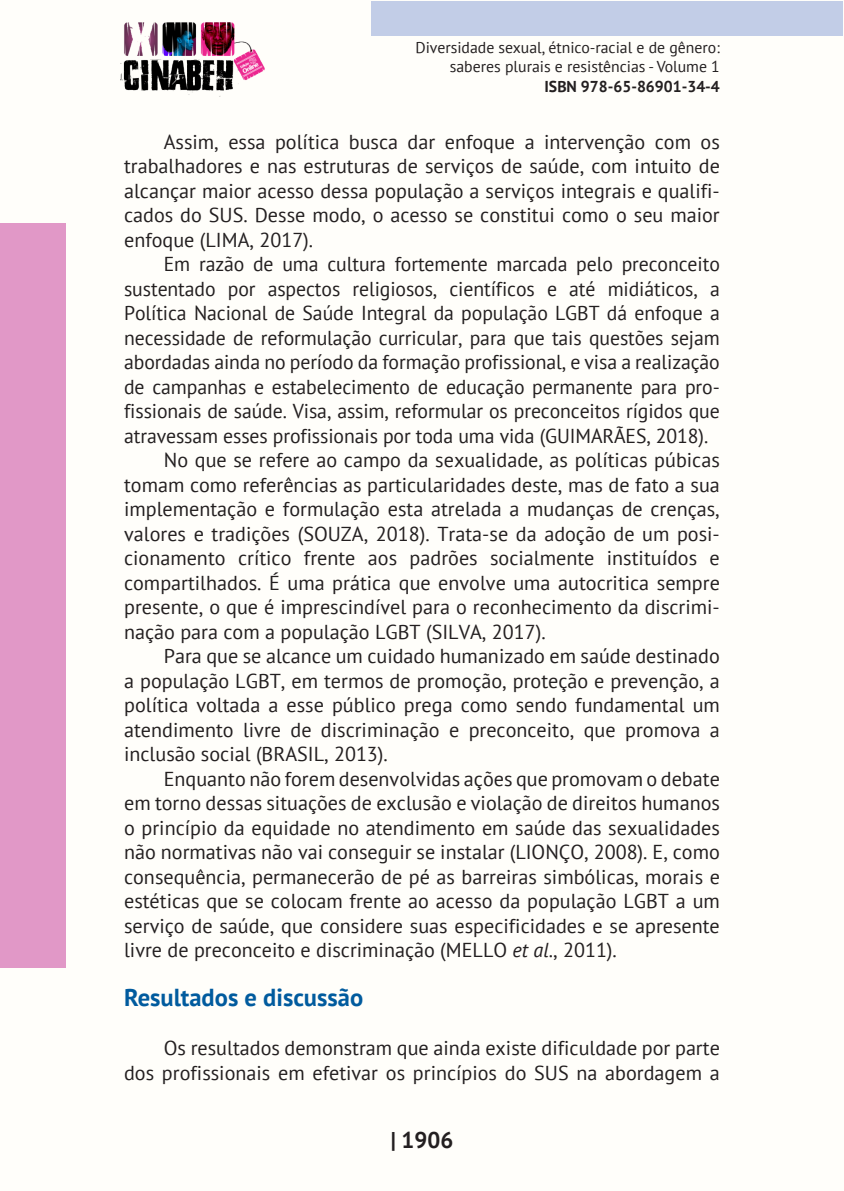
<style>
.page{position:relative;width:844px;height:1191px;background:#fff}
.page>*{position:absolute;margin:0;border:0;box-sizing:border-box;transform-origin:0 0}
._9_SUBTÍTULOS{font:700 24.5px "PT Sans";color:#015b9e}
.t1{font:700 22.75px "PT Sans";color:#231f20}
._8_CORPO{font:20.12px/24.5px "PT Sans";color:#231f20;text-align:justify}
.t2{font:15.75px/18.9px "PT Sans";color:#231f20;text-align:right}
.t3{font:700 15.75px "PT Sans";color:#231f20}
.s1{font-style:italic}
</style>
<div class="page">
<div style="left:0;top:0;width:843px;height:1191px;background:#fffefa"></div>
<div style="left:371px;top:1px;width:471px;height:35px;background:#c2cde7"></div>
<div style="left:0;top:223px;width:65px;height:744px;background:#e198c7"></div>
<img style="left:120px;top:22px;width:144px;height:75px">
<p class="t2" style="left:415px;top:38px;width:306px">Diversidade sexual, étnico-racial e de gênero: saberes plurais e resistências - Volume 1</p>
<p class="t3" style="left:544px;top:76px;width:177px">ISBN 978-65-86901-34-4</p>
<p class="_8_CORPO" style="left:124px;top:129px;width:597px;text-indent:40px">Assim, essa política busca dar enfoque a intervenção com os trabalhadores e nas estruturas de serviços de saúde, com intuito de alcançar maior acesso dessa população a serviços integrais e qualifi&shy;cados do SUS. Desse modo, o acesso se constitui como o seu maior enfoque (LIMA, 2017).</p>
<p class="_8_CORPO" style="left:124px;top:251px;width:597px;text-indent:40px">Em razão de uma cultura fortemente marcada pelo preconceito sustentado por aspectos religiosos, científicos e até midiáticos, a Política Nacional de Saúde Integral da população LGBT dá enfoque a necessidade de reformulação curricular, para que tais questões sejam abordadas ainda no período da formação profissional, e visa a realização de campanhas e estabelecimento de educação permanente para pro&shy;fissionais de saúde. Visa, assim, reformular os preconceitos rígidos que atravessam esses profissionais por toda uma vida (GUIMARÃES, 2018).</p>
<p class="_8_CORPO" style="left:124px;top:447px;width:597px;text-indent:40px">No que se refere ao campo da sexualidade, as políticas púbicas tomam como referências as particularidades deste, mas de fato a sua implementação e formulação esta atrelada a mudanças de crenças, valores e tradições (SOUZA, 2018). Trata-se da adoção de um posi&shy;cionamento crítico frente aos padrões socialmente instituídos e compartilhados. É uma prática que envolve uma autocritica sempre presente, o que é imprescindível para o reconhecimento da discrimi&shy;nação para com a população LGBT (SILVA, 2017).</p>
<p class="_8_CORPO" style="left:124px;top:643px;width:597px;text-indent:40px">Para que se alcance um cuidado humanizado em saúde destinado a população LGBT, em termos de promoção, proteção e prevenção, a política voltada a esse público prega como sendo fundamental um atendimento livre de discriminação e preconceito, que promova a inclusão social (BRASIL, 2013).</p>
<p class="_8_CORPO" style="left:124px;top:766px;width:597px;text-indent:40px">Enquanto não forem desenvolvidas ações que promovam o debate em torno dessas situações de exclusão e violação de direitos humanos o princípio da equidade no atendimento em saúde das sexualidades não normativas não vai conseguir se instalar (LIONÇO, 2008). E, como consequência, permanecerão de pé as barreiras simbólicas, morais e estéticas que se colocam frente ao acesso da população LGBT a um serviço de saúde, que considere suas especificidades e se apresente livre de preconceito e discriminação (MELLO <span class="s1">et al</span>., 2011).</p>
<p class="_9_SUBTÍTULOS" style="left:124px;top:981px;width:240px">Resultados e discussão</p>
<p class="_8_CORPO" style="left:124px;top:1035px;width:597px;text-align:right">Os resultados demonstram que ainda existe dificuldade por parte<br>dos profissionais em efetivar os princípios do SUS na abordagem a</p>
<p class="t1" style="left:390px;top:1125px;width:64px">| 1906</p>
</div>
